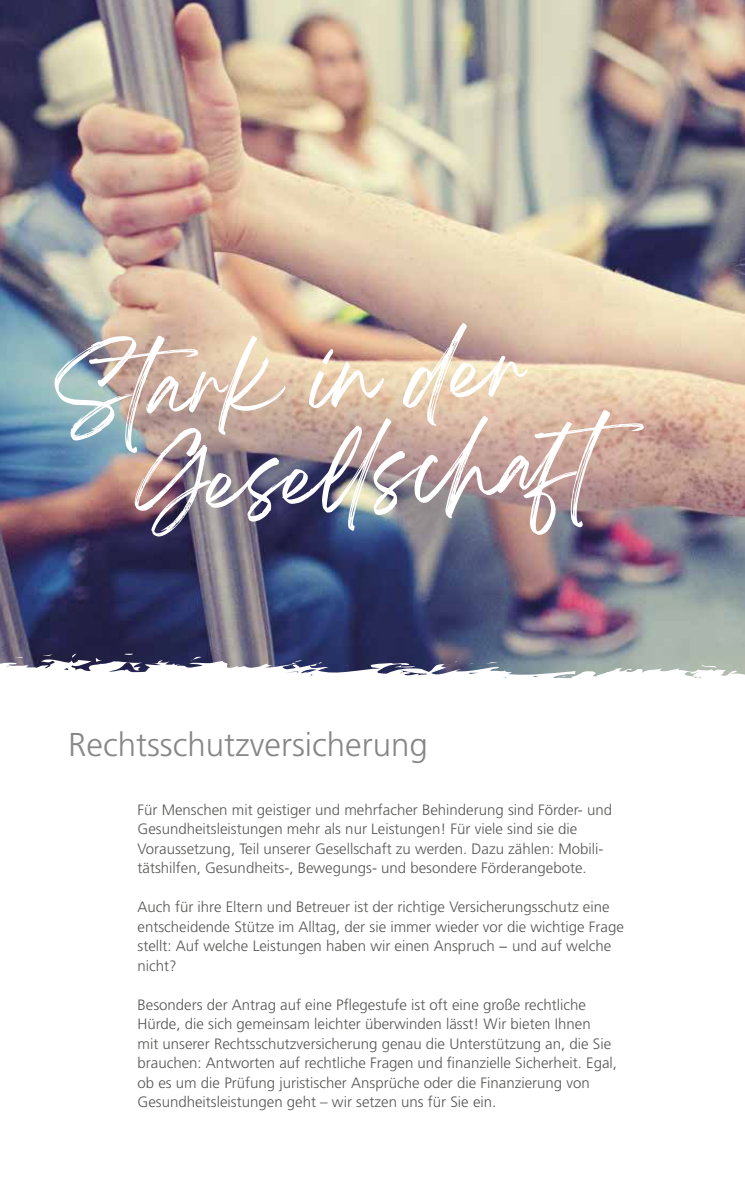
<style>
.page{position:relative;width:745px;height:1191px;background:#fff}
.page>*{position:absolute;margin:0;border:0;box-sizing:border-box;transform-origin:0 0}
.t1{font:78px/97.5px "Breathing Personal Use";color:#fff}
.t2{font:300 33px "Frutiger LT Std";color:#878787}
.t3{font:300 15px/19.5px "Frutiger LT Std";color:#575756}
</style>
<div class="page">
<img style="left:296px;top:0;width:448px;height:679px">
<img style="left:0;top:0;width:409px;height:673px">
<h1 class="t1" style="left:128px;top:360px;width:466px;text-indent:-75px;rotate:-3deg">Stark in der<br>Gesellsch af t</h1>
<h2 class="t2" style="left:68px;top:726px;width:361px">Rechtsschutzversicherung</h2>
<p class="t3" style="left:137px;top:800px;width:475px">Für Menschen mit geistiger und mehrfacher Behinderung sind Förder- und Gesundheitsleistungen mehr als nur Leistungen! Für viele sind sie die Voraussetzung, Teil unserer Gesellschaft zu werden. Dazu zählen: Mobili&shy;tätshilfen, Gesundheits-, Bewegungs- und besondere Förderangebote.</p>
<p class="t3" style="left:137px;top:897px;width:487px">Auch für ihre Eltern und Betreuer ist der richtige Versicherungsschutz eine entscheidende Stütze im Alltag, der sie immer wieder vor die wichtige Frage stellt: Auf welche Leistungen haben wir einen Anspruch − und auf welche nicht?</p>
<p class="t3" style="left:137px;top:995px;width:480px">Besonders der Antrag auf eine Pflegestufe ist oft eine große rechtliche Hürde, die sich gemeinsam leichter überwinden lässt! Wir bieten Ihnen<br>mit unserer Rechtsschutzversicherung genau die Unterstützung an, die Sie brauchen: Antworten auf rechtliche Fragen und finanzielle Sicherheit. Egal, ob es um die Prüfung juristischer Ansprüche oder die Finanzierung von Gesundheitsleistungen geht – wir setzen uns für Sie ein.</p>
</div>
